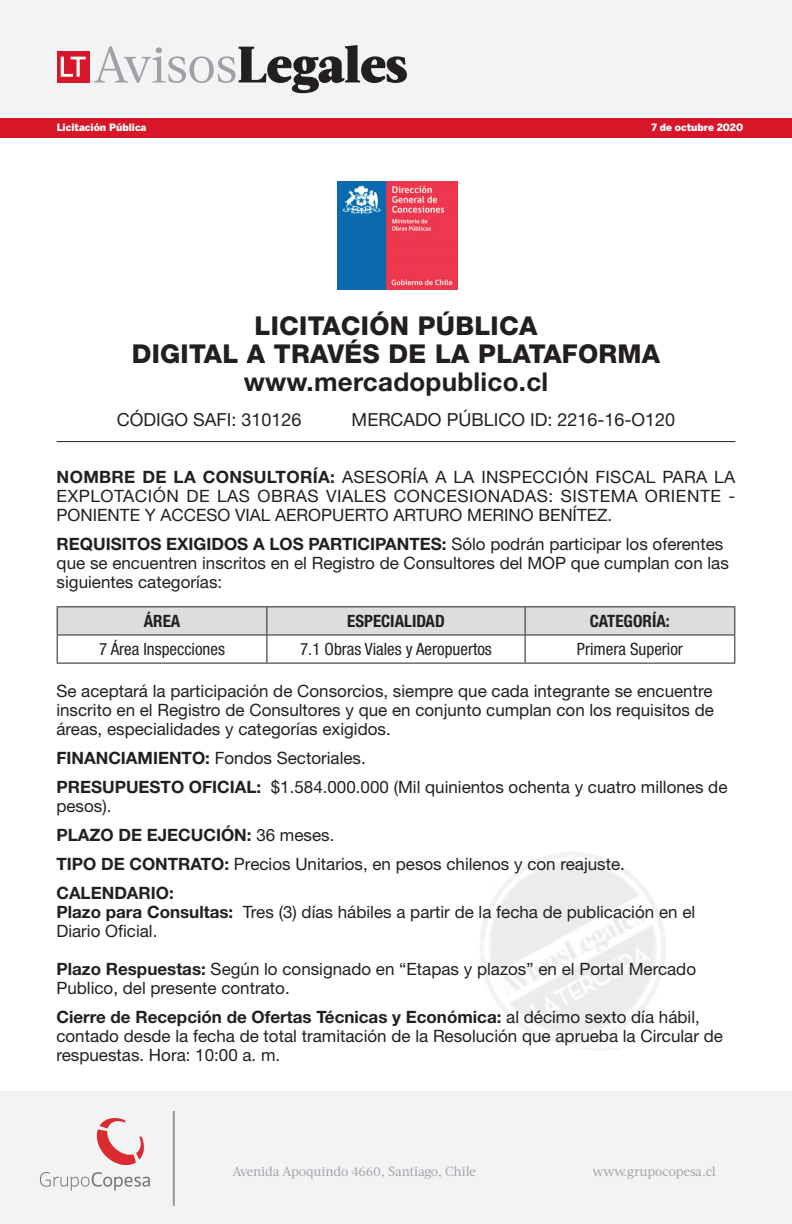
<style>
.page{position:relative;width:792px;height:1224px;background:#fff}
.page>*{position:absolute;margin:0;border:0;box-sizing:border-box;transform-origin:0 0}
.t1{font:900 51.2px "Acta";letter-spacing:-.01em;color:#231f20}
.t2{font:800 26px "Helvetica Neue LT Std";letter-spacing:.01em;color:#231f20}
.t3{font:700 26px "Helvetica Neue LT Std";letter-spacing:.01em;color:#231f20}
.t4{font:18px "Helvetica Neue LT Std";color:#231f20}
.t5{font:17px/19px "Helvetica Neue LT Std";color:#231f20}
.t6{font:condensed 17px "Helvetica Neue LT Std";color:#231f20}
.t7{font:17px "Helvetica Neue LT Std";letter-spacing:.03em;color:#231f20}
.t8{font:17px "Helvetica Neue LT Std";letter-spacing:.02em;color:#231f20}
.t9{font:700 17px "Helvetica Neue LT Std";color:#231f20}
.t10{font:700 condensed 17px "Helvetica Neue LT Std";color:#231f20}
.t11{font:13.2px "Acta";letter-spacing:-.01em;color:#a0a1a5}
.t12{font:900 10px "Benton Sans";color:#fff}
.s1{font-weight:400;color:#a0a1a5}
.s2{font-weight:700}
.s3{font-weight:400}
</style>
<div class="page">
<div style="left:0;top:0;width:792px;height:127px;background:#f2f3f4"></div>
<div style="left:0;top:1091px;width:792px;height:133px;background:#f2f3f4"></div>
<div style="left:57px;top:51px;width:33px;height:31px;background:#d71729"></div>
<svg style="left:61px;top:57px;width:25px;height:20px"></svg>
<div style="left:0;top:118px;width:792px;height:20px;background:#d71729"></div>
<svg style="left:40px;top:1118px;width:110px;height:73px"></svg>
<hr style="left:173px;top:1111px;width:2px;height:95px;background:#939598">
<img style="left:337px;top:181px;width:121px;height:109px">
<hr style="left:57px;top:606px;width:210px;height:1px;background:#231f20">
<hr style="left:267px;top:606px;width:258px;height:1px;background:#231f20">
<hr style="left:525px;top:606px;width:210px;height:1px;background:#231f20">
<svg style="left:57px;top:607px;width:678px;height:56px"></svg>
<hr style="left:57px;top:663px;width:210px;height:1px;background:#231f20">
<hr style="left:267px;top:663px;width:258px;height:1px;background:#231f20">
<hr style="left:525px;top:663px;width:210px;height:1px;background:#231f20">
<hr style="left:57px;top:441px;width:678px;height:1px;background:#231f20">
<h1 class="t1" style="left:93px;top:34px;width:316px"><span class="s1">Avisos</span>Legales</h1>
<p class="t12" style="left:57px;top:121px;width:91px">Licitación Pública</p>
<p class="t12" style="left:652px;top:121px;width:93px">7 de octubre 2020</p>
<p class="t2" style="left:255px;top:310px;width:284px">LICITACIÓN PÚBLICA</p>
<p class="t2" style="left:132px;top:338px;width:530px">DIGITAL A TRAVÉS DE LA PLATAFORMA</p>
<p class="t3" style="left:244px;top:366px;width:306px">www.mercadopublico.cl</p>
<p class="t4" style="left:117px;top:409px;width:186px">CÓDIGO SAFI: 310126</p>
<p class="t4" style="left:352px;top:409px;width:325px">MERCADO PÚBLICO ID: 2216-16-O120</p>
<p class="t8" style="left:57px;top:466px;width:680px"><span class="s2">NOMBRE DE LA CONSULTORÍA:</span> ASESORÍA A LA INSPECCIÓN FISCAL PARA LA</p>
<p class="t7" style="left:57px;top:485px;width:680px">EXPLOTACIÓN DE LAS OBRAS VIALES CONCESIONADAS: SISTEMA ORIENTE -</p>
<p class="t5" style="left:57px;top:505px;width:557px">PONIENTE Y ACCESO VIAL AEROPUERTO ARTURO MERINO BENÍTEZ.</p>
<p class="t5" style="left:57px;top:534px;width:674px"><span class="s2">REQUISITOS EXIGIDOS A LOS PARTICIPANTES:</span> Sólo podrán participar los oferentes que se encuentren inscritos en el Registro de Consultores del MOP que cumplan con las siguientes categorías:</p>
<p class="t10" style="left:144px;top:611px;width:38px">ÁREA</p>
<p class="t10" style="left:347px;top:611px;width:99px">ESPECIALIDAD</p>
<p class="t10" style="left:590px;top:611px;width:81px">CATEGORÍA:</p>
<p class="t6" style="left:99px;top:639px;width:127px">7 Área Inspecciones</p>
<p class="t6" style="left:300px;top:639px;width:193px">7.1 Obras Viales y Aeropuertos</p>
<p class="t6" style="left:577px;top:639px;width:108px">Primera Superior</p>
<p class="t5" style="left:56px;top:681px;width:659px;text-align:justify">Se aceptará la participación de Consorcios, siempre que cada integrante se encuentre inscrito en el Registro de Consultores y que en conjunto cumplan con los requisitos de áreas, especialidades y categorías exigidos.</p>
<p class="t5" style="left:56px;top:748px;width:311px"><span class="s2">FINANCIAMIENTO:</span> Fondos Sectoriales.</p>
<p class="t5" style="left:56px;top:777px;width:673px"><span class="s2">PRESUPUESTO OFICIAL:</span> $1.584.000.000 (Mil quinientos ochenta y cuatro millones de pesos).</p>
<p class="t9" style="left:56px;top:824px;width:280px">PLAZO DE EJECUCIÓN: <span class="s3">36 meses.</span></p>
<p class="t5" style="left:56px;top:854px;width:570px"><span class="s2">TIPO DE CONTRATO:</span> Precios Unitarios, en pesos chilenos y con reajuste.</p>
<p class="t9" style="left:56px;top:882px;width:119px">CALENDARIO:</p>
<p class="t5" style="left:56px;top:902px;width:640px"><span class="s2">Plazo para Consultas:</span> Tres (3) días hábiles a partir de la fecha de publicación en el<br>Diario Oficial.</p>
<p class="t5" style="left:56px;top:959px;width:641px"><span class="s2">Plazo Respuestas:</span> Según lo consignado en “Etapas y plazos” en el Portal Mercado<br>Publico, del presente contrato.</p>
<p class="t5" style="left:56px;top:1007px;width:668px"><span class="s2">Cierre de Recepción de Ofertas Técnicas y Económica:</span> al décimo sexto día hábil, contado desde la fecha de total tramitación de la Resolución que aprueba la Circular de respuestas. Hora: 10:00 a. m.</p>
<p class="t11" style="left:232px;top:1164px;width:245px">Avenida Apoquindo 4660, Santiago, Chile</p>
<p class="t11" style="left:592px;top:1164px;width:125px">www.grupocopesa.cl</p>
</div>
